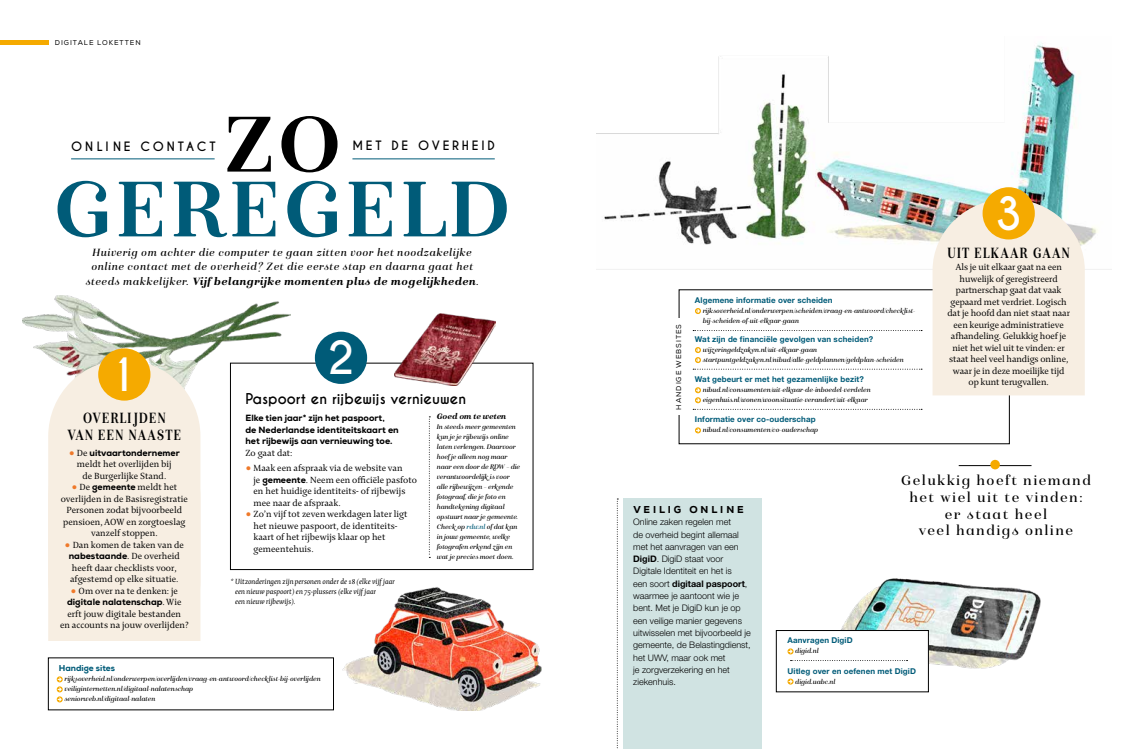
<style>
.page{position:relative;width:1129px;height:749px;background:#fff}
.page>*{position:absolute;margin:0;border:0;box-sizing:border-box;transform-origin:0 0}
.t1{font:700 83px "Isabel";letter-spacing:.04em;color:#005b78}
.t2{font:700 83px "Isabel";color:#000}
.t3{font:700 43px "Caviar Dreams";color:#fff}
.t4{font:700 15.6px/17px "Isabel";letter-spacing:.1em;color:#000;text-align:center;scale:.77 1}
.t5{font:14.4px/16.8px "Isabel";letter-spacing:.1em;color:#000;text-align:center}
.t6{font:700 14px "Caviar Dreams";color:#000}
.t7{font:700 12.1px "Caviar Dreams";letter-spacing:.23em;color:#000}
.t8{font:italic 11px/14.5px "Isabel";letter-spacing:.05em;color:#000;text-align:center}
.t9{font:800 10px "Nexa";letter-spacing:.29em;color:#000}
.t10{font:9.6px/11.5px "Enigma 2";color:#000;text-align:center}
.t11{font:300 9px/12.3px "Helvetica Neue LT Std";color:#000}
.t12{font:800 9px/11.5px "Nexa";color:#000}
.t13{font:800 8.5px "Nexa";color:#005b78}
.t14{font:italic 900 8.3px "Isabel";color:#000}
.t15{font:700 8px "Helvetica Neue LT Std";letter-spacing:.01em;color:#005b78}
.t16{font:italic 8px/10px "Enigma 2";color:#000}
.t17{font:italic 7px/10px "Isabel";color:#000}
.t18{font:7px "Nexa";letter-spacing:.14em;color:#000}
.s1{font-weight:900}
.s2{font-family:"Enigma 2";font-weight:400;font-size:18px;color:#ef792a}
.s3{font-family:"Enigma 2";font-weight:400;font-size:9.6px}
.s4{font-size:18px;color:#ef792a}
.s5{font-family:"Nexa";font-weight:800;font-size:9px}
.s6{color:#005b78}
.s7{font-weight:700}
</style>
<div class="page">
<img style="left:841px;top:578px;width:200px;height:108px">
<img style="left:23px;top:295px;width:268px;height:68px">
<img style="left:337px;top:568px;width:205px;height:142px">
<div style="left:623px;top:498px;width:139px;height:250px;background:#d0e3e2"></div>
<img style="left:596px;top:43px;width:515px;height:229px">
<div style="left:0;top:40px;width:48px;height:5px;background:#f5aa00"></div>
<div style="left:776px;top:630px;width:152px;height:61px;background:#fff"></div>
<div style="left:315px;top:331px;width:52px;height:53px;background:#005b78;border-radius:50%"></div>
<svg style="left:932px;top:199px;width:152px;height:196px;background:#f2ebdf"></svg>
<div style="left:982px;top:187px;width:52px;height:52px;background:#f5aa00;border-radius:50%"></div>
<svg style="left:48px;top:360px;width:152px;height:60px;fill:#f7eee2"></svg>
<div style="left:48px;top:420px;width:152px;height:221px;background:#f7eee2"></div>
<div style="left:98px;top:348px;width:52px;height:52px;background:#f5aa00;border-radius:50%"></div>
<svg style="left:57px;top:676px;width:6px;height:26px"></svg>
<div style="left:776px;top:630px;width:152px;height:61px;border:1px solid #000"></div>
<svg style="left:695px;top:308px;width:5px;height:6px"></svg>
<svg style="left:787px;top:648px;width:6px;height:6px"></svg>
<svg style="left:787px;top:678px;width:6px;height:6px"></svg>
<svg style="left:695px;top:387px;width:5px;height:16px"></svg>
<svg style="left:695px;top:427px;width:5px;height:6px"></svg>
<svg style="left:693px;top:330px;width:228px;height:1px"></svg>
<svg style="left:790px;top:660px;width:117px;height:1px"></svg>
<svg style="left:693px;top:347px;width:228px;height:22px"></svg>
<svg style="left:693px;top:409px;width:228px;height:1px"></svg>
<hr style="left:958px;top:465px;width:73px;height:1px;background:#000">
<div style="left:990px;top:459px;width:9px;height:10px;background:#f5aa00;border-radius:50%"></div>
<svg style="left:429px;top:416px;width:1px;height:142px"></svg>
<hr style="left:71px;top:158px;width:143px;height:1px;background:#005b78">
<hr style="left:352px;top:158px;width:142px;height:1px;background:#005b78">
<svg style="left:616px;top:498px;width:2px;height:251px"></svg>
<img style="left:394px;top:313px;width:101px;height:72px">
<p class="t18" style="left:55px;top:39px;width:87px">DIGITALE LOKETTEN</p>
<h1 class="t2" style="left:223px;top:92px;width:119px">ZO</h1>
<h3 class="t7" style="left:71px;top:139px;width:146px">ONLI NE CONTACT</h3>
<h3 class="t7" style="left:352px;top:138px;width:144px">MET DE OVERHEID</h3>
<h1 class="t1" style="left:54px;top:157px;width:457px">GEREGELD</h1>
<h3 class="t8" style="left:86px;top:246px;width:394px">Huiverig om achter die computer te gaan zitten voor het noodzakelijke online contact met de overheid? Zet die eerste stap en daarna gaat het steeds makkelijker. <span class="s1">Vijf belangrijke momenten plus de mogelijkheden</span>.</h3>
<h2 class="t3" style="left:108px;top:348px;width:31px">1</h2>
<h3 class="t4" style="left:67px;top:409px;width:149px">OVERLI JDEN<br>VAN EEN NAASTE</h3>
<p class="t12" style="left:69px;top:446px;width:112px"><span class="s2">•</span> <span class="s3">De</span> uitvaartondernemer</p>
<h3 class="t10" style="left:77px;top:458px;width:96px">meldt het overlijden bij de Burgerlijke Stand.</h3>
<h3 class="t10" style="left:61px;top:481px;width:129px"><span class="s4">•</span> De <span class="s5">gemeente</span> meldt het overlijden in de Basisregistratie<br>Personen zodat bijvoorbeeld pensioen, AOW en zorgtoeslag vanzelf stoppen.</h3>
<h3 class="t10" style="left:65px;top:538px;width:121px"><span class="s4">•</span> Dan komen de taken van de</h3>
<p class="t12" style="left:69px;top:550px;width:113px">nabestaande<span class="s3">. De overheid</span></p>
<h3 class="t10" style="left:70px;top:561px;width:110px;text-align:left">heeft daar checklists voor, afgestemd op elke situatie.</h3>
<h3 class="t10" style="left:71px;top:584px;width:109px"><span class="s4">•</span> Om over na te denken: je</h3>
<p class="t12" style="left:67px;top:596px;width:116px">digitale nalatenschap<span class="s3">. Wie</span></p>
<h3 class="t10" style="left:60px;top:607px;width:130px">erft jouw digitale bestanden<br>en accounts na jouw overlijden?</h3>
<h2 class="t3" style="left:327px;top:332px;width:29px">2</h2>
<h3 class="t6" style="left:245px;top:390px;width:222px">Paspoort en rijbewijs vernieuwen</h3>
<p class="t12" style="left:245px;top:412px;width:155px">Elke tien jaar* zijn het paspoort,<br>de Nederlandse identiteitskaart en het rijbewijs aan vernieuwing toe.</p>
<h3 class="t10" style="left:245px;top:446px;width:49px">Zo gaat dat:</h3>
<h3 class="t10" style="left:253px;top:462px;width:165px;text-align:left;text-indent:-8px"><span class="s4">•</span> Maak een afspraak via de website van<br>je <span class="s5">gemeente</span>. Neem een officiële pasfoto en het huidige identiteits- of rijbewijs mee naar de afspraak.</h3>
<h3 class="t10" style="left:253px;top:508px;width:155px;text-align:left;text-indent:-8px"><span class="s4">•</span> Zo’n vijf tot zeven werkdagen later ligt het nieuwe paspoort, de identiteits&shy;kaart of het rijbewijs klaar op het gemeentehuis.</h3>
<p class="t14" style="left:437px;top:411px;width:71px">Goed om te weten</p>
<p class="t17" style="left:437px;top:422px;width:85px">In steeds meer gemeenten kun je je rijbewijs online laten verlengen. Daarvoor hoef je alleen nog maar naar een door de RDW – die verantwoordelijk is voor alle rijbewijzen – erkende fotograaf, die je foto en handtekening digitaal opstuurt naar je gemeente.<br>Check op <span class="s6">rdw.nl</span> of dat kan in jouw gemeente, welke fotografen erkend zijn en wat je precies moet doen.</p>
<p class="t16" style="left:235px;top:576px;width:161px;text-indent:-5px">* Uitzonderingen zijn personen onder de 18 (elke vijf jaar een nieuw paspoort) en 75-plussers (elke vijf jaar<br>een nieuw rijbewijs).</p>
<p class="t13" style="left:59px;top:662px;width:58px">Handige sites</p>
<p class="t17" style="left:64px;top:674px;width:257px">rijksoverheid.nl/onderwerpen/overlijden/vraag-en-antwoord/checklist-bij-overlijden veiliginternetten.nl/digitaal-nalatenschap<br>seniorweb.nl/digitaal-nalaten</p>
<p class="t18" style="left:674px;top:409px;width:87px;rotate:-90deg">HANDIGE WEBSITES</p>
<p class="t15" style="left:694px;top:295px;width:139px">Algemene informatie over scheiden</p>
<p class="t17" style="left:702px;top:306px;width:214px">rijksoverheid.nl/onderwerpen/scheiden/vraag-en-antwoord/checklist&shy;bij-scheiden-of-uit-elkaar-gaan</p>
<p class="t15" style="left:694px;top:334px;width:180px">Wat zijn de financiële gevolgen van scheiden?</p>
<p class="t17" style="left:702px;top:345px;width:202px">wijzeringeldzaken.nl/uit-elkaar-gaan startpuntgeldzaken.nl/nibud/alle-geldplannen/geldplan-scheiden</p>
<p class="t15" style="left:694px;top:374px;width:170px">Wat gebeurt er met het gezamenlijke bezit?</p>
<p class="t17" style="left:702px;top:385px;width:169px">nibud.nl/consumenten/uit-elkaar-de-inboedel-verdelen eigenhuis.nl/wonen/woonsituatie-verandert/uit-elkaar</p>
<p class="t15" style="left:694px;top:414px;width:122px">Informatie over co-ouderschap</p>
<p class="t17" style="left:702px;top:425px;width:117px">nibud.nl/consumenten/co-ouderschap</p>
<h2 class="t3" style="left:994px;top:187px;width:29px">3</h2>
<h3 class="t4" style="left:947px;top:244px;width:160px">UIT ELKAAR GAAN</h3>
<p class="t10" style="left:947px;top:261px;width:124px">Als je uit elkaar gaat na een huwelijk of geregistreerd partnerschap gaat dat vaak gepaard met verdriet. Logisch dat je hoofd dan niet staat naar een keurige administratieve afhandeling. Gelukkig hoef je niet het wiel uit te vinden: er staat heel veel handigs online, waar je in deze moeilijke tijd op kunt terugvallen.</p>
<h3 class="t9" style="left:633px;top:503px;width:112px">VEILIG ONLINE</h3>
<p class="t11" style="left:633px;top:515px;width:119px">Online zaken regelen met<br>de overheid begint allemaal met het aanvragen van een<br><span class="s7">DigiD</span>. DigiD staat voor<br>Digitale Identiteit en het is<br>een soort <span class="s7">digitaal paspoort</span>, waarmee je aantoont wie je bent. Met je DigiD kun je op een veilige manier gegevens uitwisselen met bijvoorbeeld je gemeente, de Belastingdienst, het UWV, maar ook met<br>je zorgverzekering en het ziekenhuis.</p>
<p class="t15" style="left:787px;top:635px;width:67px">Aanvragen DigiD</p>
<p class="t17" style="left:795px;top:646px;width:25px">digid.nl</p>
<h3 class="t5" style="left:900px;top:471px;width:191px">Gelukkig hoeft niemand het wiel uit te vinden: er staat heel<br>veel handigs online</h3>
<p class="t15" style="left:787px;top:665px;width:130px">Uitleg over en oefenen met DigiD</p>
<p class="t17" style="left:795px;top:676px;width:41px">digid.uabc.nl</p>
</div>
